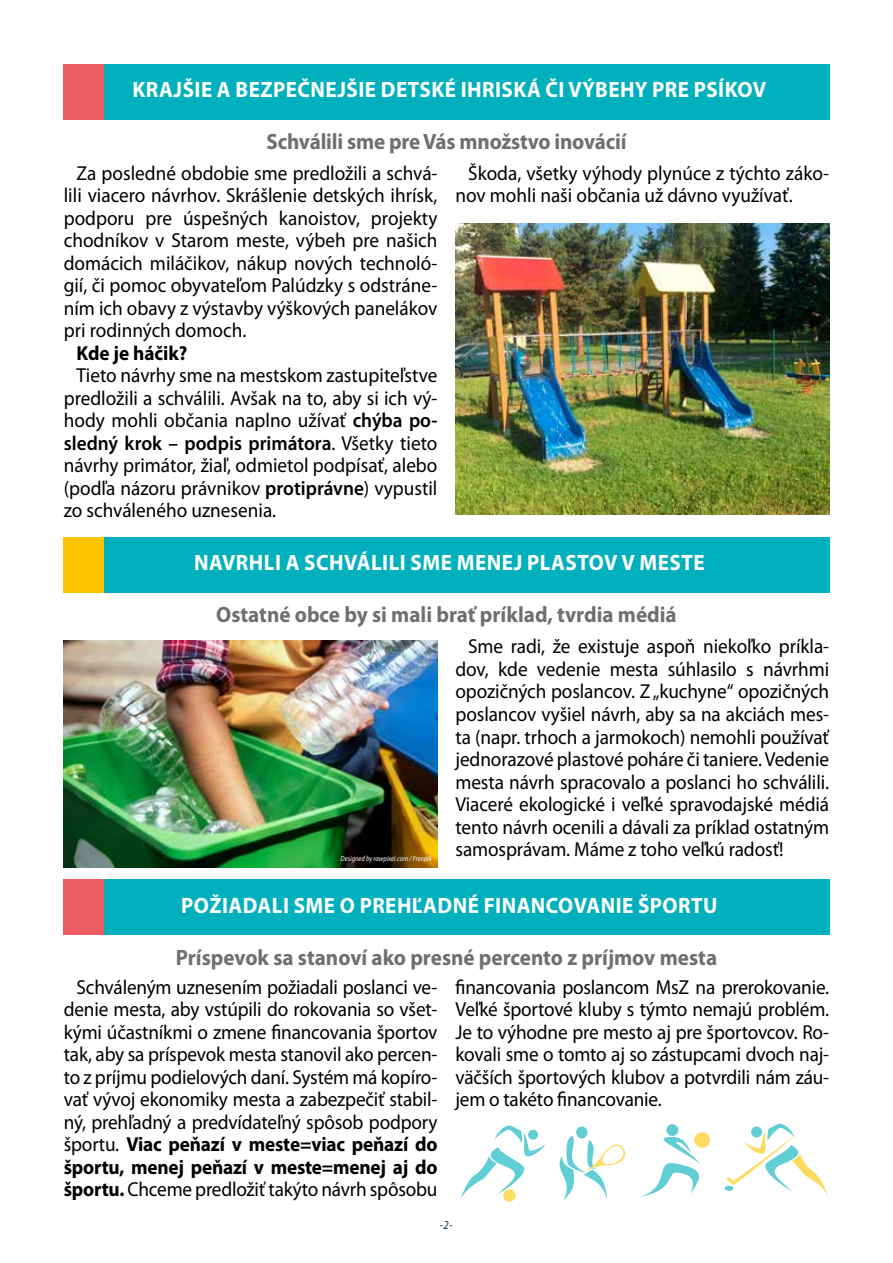
<style>
.page{position:relative;width:893px;height:1263px;background:#fff}
.page>*{position:absolute;margin:0;border:0;box-sizing:border-box;transform-origin:0 0}
.t1{font:700 22.2px "Myriad Pro";letter-spacing:.02em;color:#fff;scale:.95 1}
.t2{font:700 22.2px "Myriad Pro";color:#6e6f71;scale:.95 1}
.t3{font:20.25px/22.5px "Myriad Pro";letter-spacing:-.005em;color:#000;text-align:justify;scale:.95 1}
.t4{font:700 20.25px "Myriad Pro";color:#000;scale:.95 1}
.t5{font:italic 12px "Myriad Pro";color:#003247;scale:.9 1}
.t6{font:italic 7.5px "Myriad Pro";color:#fff;scale:.87 1}
.s1{font-weight:600}
.s2{font-weight:700}
</style>
<div class="page">
<svg style="left:460px;top:1125px;width:86px;height:74px"></svg>
<svg style="left:528px;top:1130px;width:10px;height:10px"></svg>
<svg style="left:503px;top:1189px;width:13px;height:13px"></svg>
<div style="left:666px;top:1124px;width:12px;height:12px;background:#61ced6;border-radius:50%"></div>
<svg style="left:694px;top:1132px;width:16px;height:16px"></svg>
<svg style="left:640px;top:1137px;width:69px;height:60px"></svg>
<svg style="left:559px;top:1136px;width:67px;height:65px"></svg>
<div style="left:576px;top:1126px;width:11px;height:12px;background:#61ced6;border-radius:50%"></div>
<svg style="left:727px;top:1123px;width:101px;height:73px"></svg>
<div style="left:725px;top:1186px;width:8px;height:5px;background:#61ced6;border-radius:50%"></div>
<div style="left:64px;top:64px;width:40px;height:56px;background:#eb5c61"></div>
<div style="left:64px;top:537px;width:40px;height:56px;background:#fdc500"></div>
<div style="left:64px;top:879px;width:40px;height:56px;background:#eb5c61"></div>
<div style="left:104px;top:64px;width:725px;height:56px;background:#00b0bd"></div>
<div style="left:104px;top:537px;width:725px;height:56px;background:#00b0bd"></div>
<div style="left:104px;top:879px;width:725px;height:56px;background:#00b0bd"></div>
<img style="left:455px;top:223px;width:374px;height:291px">
<img style="left:64px;top:640px;width:373px;height:227px">
<p class="t1" style="left:133px;top:78px;width:668px">KRAJŠIE A BEZPEČNEJŠIE DETSKÉ IHRISKÁ ČI VÝBEHY PRE PSÍKOV</p>
<p class="t2" style="left:267px;top:129px;width:380px">Schválili sme pre Vás množstvo inovácií</p>
<p class="t3" style="left:64px;top:162px;width:395px;text-indent:13px">Za posledné obdobie sme predložili a schvá&shy;lili viacero návrhov. Skrášlenie detských ihrísk, podporu pre úspešných kanoistov, projekty chodníkov v Starom meste, výbeh pre našich domácich miláčikov, nákup nových technoló&shy;gií, či pomoc obyvateľom Palúdzky s odstráne&shy;ním ich obavy z výstavby výškových panelákov pri rodinných domoch.</p>
<p class="t4" style="left:77px;top:341px;width:118px">Kde je háčik?</p>
<p class="t3" style="left:64px;top:364px;width:395px;text-indent:13px">Tieto návrhy sme na mestskom zastupiteľstve predložili a schválili. Avšak na to, aby si ich vý&shy;hody mohli občania naplno užívať <span class="s1">chýba po&shy;sledný krok – podpis primátora</span>. Všetky tieto návrhy primátor, žiaľ, odmietol podpísať, alebo (podľa názoru právnikov <span class="s1">protiprávne</span>) vypustil zo schváleného uznesenia.</p>
<p class="t3" style="left:455px;top:162px;width:395px;text-indent:13px">Škoda, všetky výhody plynúce z týchto záko&shy;nov mohli naši občania už dávno využívať.</p>
<p class="t1" style="left:194px;top:550px;width:539px">NAVRHLI A SCHVÁLILI SME MENEJ PLASTOV V MESTE</p>
<p class="t2" style="left:216px;top:602px;width:486px">Ostatné obce by si mali brať príklad, tvrdia médiá</p>
<p class="t6" style="left:340px;top:854px;width:106px">Designed by rawpixel.com / Freepik</p>
<p class="t3" style="left:455px;top:636px;width:395px;text-indent:13px">Sme radi, že existuje aspoň niekoľko príkla&shy;dov, kde vedenie mesta súhlasilo s návrhmi opozičných poslancov. Z „kuchyne“ opozičných poslancov vyšiel návrh, aby sa na akciách mes&shy;ta (napr. trhoch a jarmokoch) nemohli používať jednorazové plastové poháre či taniere. Vedenie mesta návrh spracovalo a poslanci ho schválili.<br>Viaceré ekologické i veľké spravodajské médiá tento návrh ocenili a dávali za príklad ostatným samosprávam. Máme z toho veľkú radosť!</p>
<p class="t1" style="left:181px;top:893px;width:566px">POŽIADALI SME O PREHĽADNÉ FINANCOVANIE ŠPORTU</p>
<p class="t2" style="left:176px;top:945px;width:571px">Príspevok sa stanoví ako presné percento z príjmov mesta</p>
<p class="t3" style="left:64px;top:976px;width:395px;text-indent:13px">Schváleným uznesením požiadali poslanci ve&shy;denie mesta, aby vstúpili do rokovania so všet&shy;kými účastníkmi o zmene financovania športov tak, aby sa príspevok mesta stanovil ako percen&shy;to z príjmu podielových daní. Systém má kopíro&shy;vať vývoj ekonomiky mesta a zabezpečiť stabil&shy;ný, prehľadný a predvídateľný spôsob podpory športu. <span class="s2">Viac peňazí v meste=viac peňazí do športu, menej peňazí v meste=menej aj do športu.</span> Chceme predložiť takýto návrh spôsobu</p>
<p class="t3" style="left:455px;top:976px;width:395px">financovania poslancom MsZ na prerokovanie.<br>Veľké športové kluby s týmto nemajú problém.<br>Je to výhodne pre mesto aj pre športovcov. Ro&shy;kovali sme o tomto aj so zástupcami dvoch naj&shy;väčších športových klubov a potvrdili nám záu&shy;jem o takéto financovanie.</p>
<p class="t5" style="left:440px;top:1219px;width:16px">-2-</p>
</div>
